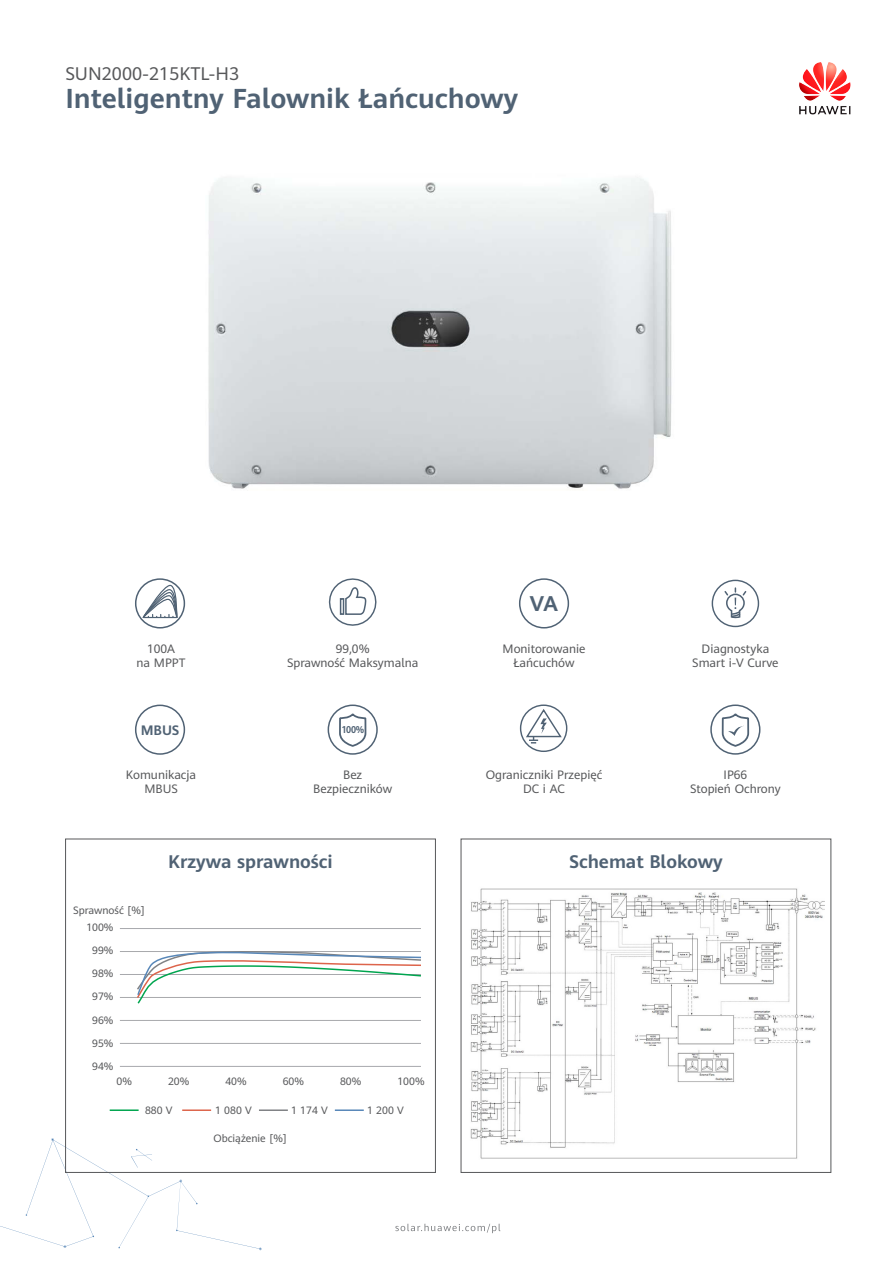
<style>
.page{position:relative;width:893px;height:1263px;background:#fff}
.page>*{position:absolute;margin:0;border:0;box-sizing:border-box;transform-origin:0 0}
.Main_Header{font:700 27px "Huawei Sans";color:#506274}
.Tab_Text{font:700 21px "Huawei Sans";color:#506274}
.Diagram_Title{font:700 18px "Huawei Sans";color:#506274}
.Main_Header_Device{font:18px "Huawei Sans";color:#57585a}
.Tab_Text-2{font:700 13.5px "Huawei Sans";color:#506274}
.Ico_text{font:12px/14.4px "Huawei Sans";color:#57585a;text-align:center}
.Diagram_text{font:10.5px "Huawei Sans";color:#57585a}
.Tab_Text-3{font:700 9.75px "Huawei Sans";color:#506274;scale:.9 1}
</style>
<div class="page">
<svg style="left:395px;top:1224px;width:105px;height:9px"></svg>
<svg style="left:0;top:1138px;width:262px;height:112px"></svg>
<img style="left:799px;top:62px;width:52px;height:53px">
<img style="left:470px;top:888px;width:354px;height:271px">
<div style="left:65px;top:839px;width:371px;height:333px;border:1px solid #57585a"></div>
<hr style="left:110px;top:1109px;width:29px;height:2px;background:#00a54f">
<hr style="left:182px;top:1109px;width:29px;height:2px;background:#dd644b">
<hr style="left:259px;top:1109px;width:29px;height:2px;background:#808285">
<hr style="left:120px;top:928px;width:301px;height:1px;background:#a8a9ad">
<hr style="left:120px;top:951px;width:301px;height:1px;background:#a8a9ad">
<hr style="left:120px;top:974px;width:301px;height:1px;background:#a8a9ad">
<hr style="left:120px;top:1020px;width:301px;height:1px;background:#a8a9ad">
<hr style="left:120px;top:997px;width:301px;height:1px;background:#a8a9ad">
<hr style="left:120px;top:1043px;width:301px;height:1px;background:#a8a9ad">
<hr style="left:120px;top:1066px;width:301px;height:1px;background:#a8a9ad">
<div style="left:710px;top:704px;width:50px;height:51px;border:2px solid #506274;border-radius:50%"></div>
<svg style="left:721px;top:711px;width:29px;height:37px"></svg>
<div style="left:712px;top:580px;width:47px;height:47px;border:1px solid #506274;border-radius:50%"></div>
<svg style="left:724px;top:588px;width:23px;height:31px"></svg>
<svg style="left:328px;top:578px;width:49px;height:48px"></svg>
<div style="left:340px;top:598px;width:4px;height:17px;border:2px solid #506274"></div>
<div style="left:520px;top:704px;width:47px;height:48px;border:1px solid #506274;border-radius:50%"></div>
<svg style="left:525px;top:707px;width:38px;height:36px"></svg>
<div style="left:328px;top:704px;width:50px;height:51px;border:2px solid #506274;border-radius:50%"></div>
<svg style="left:338px;top:711px;width:29px;height:37px"></svg>
<div style="left:135px;top:704px;width:50px;height:51px;border:2px solid #506274;border-radius:50%"></div>
<div style="left:519px;top:578px;width:50px;height:50px;border:2px solid #506274;border-radius:50%"></div>
<div style="left:135px;top:578px;width:50px;height:50px;border:2px solid #506274;border-radius:50%"></div>
<svg style="left:142px;top:584px;width:37px;height:35px"></svg>
<img style="left:208px;top:177px;width:464px;height:312px">
<hr style="left:335px;top:1109px;width:29px;height:2px;background:#5887b8">
<svg style="left:137px;top:951px;width:284px;height:53px"></svg>
<p class="Main_Header_Device" style="left:65px;top:61px;width:175px">SUN2000-215KTL-H3</p>
<p class="Main_Header" style="left:65px;top:80px;width:454px">Inteligentny Falownik Łańcuchowy</p>
<p class="Tab_Text" style="left:530px;top:588px;width:30px">VA</p>
<p class="Ico_text" style="left:137px;top:641px;width:50px">100A<br>na MPPT</p>
<p class="Ico_text" style="left:336px;top:641px;width:35px">99,0%</p>
<p class="Ico_text" style="left:287px;top:655px;width:133px">Sprawność Maksymalna</p>
<p class="Ico_text" style="left:503px;top:641px;width:84px">Monitorowanie<br>Łańcuchów</p>
<p class="Ico_text" style="left:701px;top:641px;width:69px">Diagnostyka</p>
<p class="Ico_text" style="left:692px;top:655px;width:88px">Smart i-V Curve</p>
<p class="Tab_Text-2" style="left:141px;top:721px;width:40px">MBUS</p>
<p class="Tab_Text-3" style="left:342px;top:723px;width:26px">100%</p>
<p class="Ico_text" style="left:126px;top:767px;width:72px">Komunikacja<br>MBUS</p>
<p class="Ico_text" style="left:343px;top:767px;width:21px">Bez</p>
<p class="Ico_text" style="left:313px;top:781px;width:81px">Bezpieczników</p>
<p class="Ico_text" style="left:486px;top:767px;width:118px">Ograniczniki Przepięć<br>DC i AC</p>
<p class="Ico_text" style="left:724px;top:767px;width:25px">IP66</p>
<p class="Ico_text" style="left:690px;top:781px;width:92px">Stopień Ochrony</p>
<p class="Diagram_text" style="left:73px;top:902px;width:74px">Sprawność [%]</p>
<p class="Diagram_text" style="left:86px;top:919px;width:29px">100%</p>
<p class="Diagram_text" style="left:92px;top:943px;width:23px">99%</p>
<p class="Diagram_text" style="left:92px;top:966px;width:23px">98%</p>
<p class="Diagram_text" style="left:92px;top:989px;width:23px">97%</p>
<p class="Diagram_text" style="left:92px;top:1012px;width:23px">96%</p>
<p class="Diagram_text" style="left:92px;top:1036px;width:23px">95%</p>
<p class="Diagram_text" style="left:92px;top:1059px;width:23px">94%</p>
<p class="Diagram_Title" style="left:168px;top:849px;width:166px">Krzywa sprawności</p>
<p class="Diagram_Title" style="left:569px;top:849px;width:155px">Schemat Blokowy</p>
<p class="Diagram_text" style="left:117px;top:1074px;width:17px">0%</p>
<p class="Diagram_text" style="left:168px;top:1074px;width:23px">20%</p>
<p class="Diagram_text" style="left:225px;top:1074px;width:23px">40%</p>
<p class="Diagram_text" style="left:283px;top:1074px;width:23px">60%</p>
<p class="Diagram_text" style="left:340px;top:1074px;width:23px">80%</p>
<p class="Diagram_text" style="left:397px;top:1074px;width:29px">100%</p>
<p class="Diagram_text" style="left:145px;top:1103px;width:29px">880 V</p>
<p class="Diagram_text" style="left:215px;top:1103px;width:38px">1 080 V</p>
<p class="Diagram_text" style="left:291px;top:1103px;width:38px">1 174 V</p>
<p class="Diagram_text" style="left:367px;top:1103px;width:38px">1 200 V</p>
<p class="Diagram_text" style="left:213px;top:1131px;width:75px">Obciążenie [%]</p>
</div>
